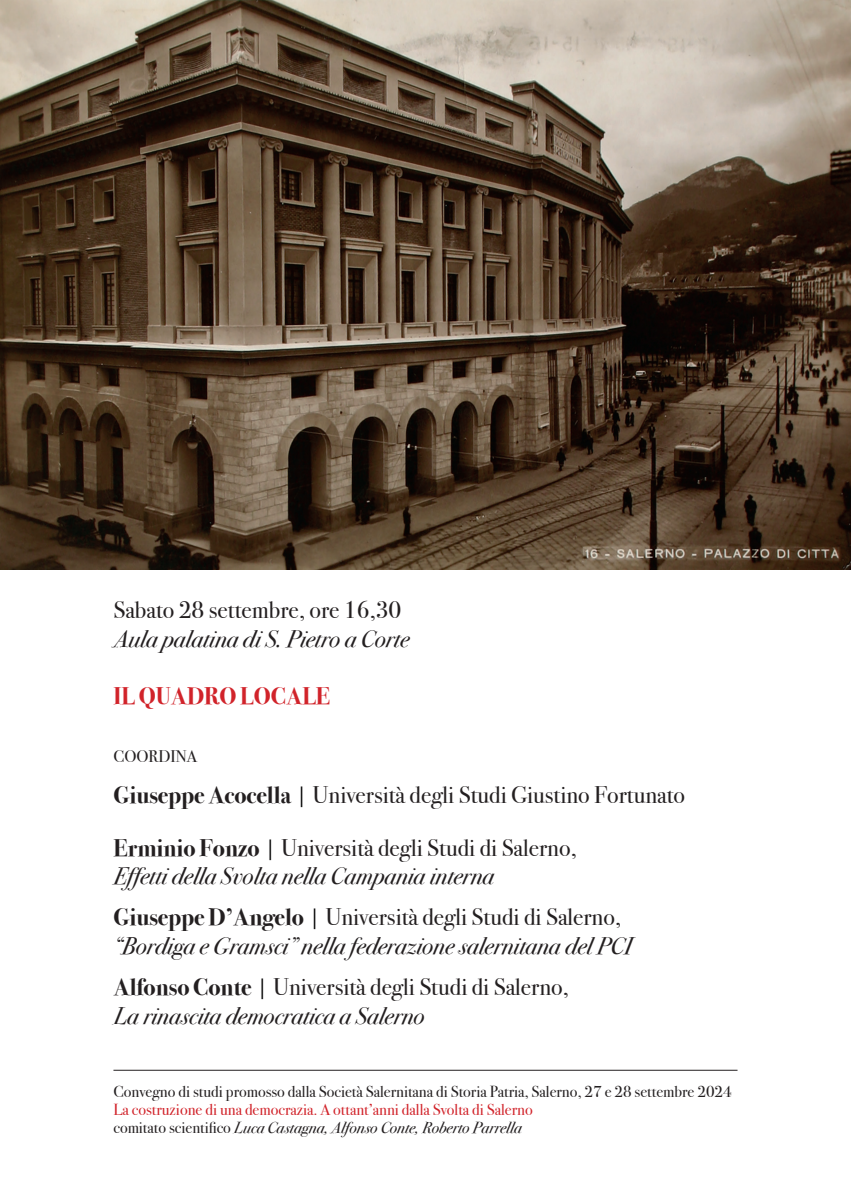
<style>
.page{position:relative;width:851px;height:1191px;background:#fff}
.page>*{position:absolute;margin:0;border:0;box-sizing:border-box;transform-origin:0 0}
.t1{font:italic 24px/40.8px "Bodoni Svty Two ITCTT";color:#231f20}
.t2{font:24px/52.8px "Bodoni Svty Two ITCTT";color:#231f20}
.t3{font:700 24px "Bodoni Svty Two ITCTT";color:#d1232a}
.t4{font:16.8px "Bodoni Svty Two ITCTT";color:#231f20}
.t5{font:16px/18px "Bodoni Svty Two ITCTT";color:#d1232a}
.t6{font:16px "Bodoni Svty Two ITCTT";color:#231f20}
.s1{font-weight:700}
.s2{color:#000001}
.s3{font-weight:700;font-style:normal}
.s4{font-style:normal;color:#000001}
.s5{font-style:normal}
.s6{color:#231f20}
.s7{font-style:italic;color:#231f20}
</style>
<div class="page">
<img style="left:0;top:0;width:850px;height:569px">
<hr style="left:113px;top:1070px;width:624px;height:1px;background:#231f20">
<p class="t2" style="left:113px;top:581px;width:289px">Sabato 28 settembre, ore 16,30</p>
<p class="t1" style="left:113px;top:616px;width:297px">Aula palatina di S. Pietro a Corte</p>
<p class="t3" style="left:113px;top:676px;width:218px">IL QUADRO LOCALE</p>
<p class="t4" style="left:113px;top:742px;width:85px">COORDINA</p>
<p class="t2" style="left:113px;top:765px;width:573px"><span class="s1">Giuseppe Acocella</span> <span class="s2">|</span> Università degli Studi Giustino Fortunato<br><span class="s1">Erminio Fonzo</span> <span class="s2">|</span> Università degli Studi di Salerno,</p>
<p class="t1" style="left:113px;top:854px;width:509px">Effetti della Svolta nella Campania interna<br><span class="s3">Giuseppe D’Angelo</span> <span class="s4">|</span> <span class="s5">Università degli Studi di Salerno,</span></p>
<p class="t1" style="left:113px;top:924px;width:520px">“Bordiga e Gramsci” nella federazione salernitana del PCI<br><span class="s3">Alfonso Conte</span> <span class="s4">|</span> <span class="s5">Università degli Studi di Salerno,</span></p>
<p class="t1" style="left:113px;top:993px;width:313px">La rinascita democratica a Salerno</p>
<p class="t6" style="left:113px;top:1078px;width:619px">Convegno di studi promosso dalla Società Salernitana di Storia Patria, Salerno, 27 e 28 settembre 2024</p>
<p class="t5" style="left:113px;top:1098px;width:420px">La costruzione di una democrazia. A ottant’anni dalla Svolta di Salerno <span class="s6">comitato scientifico</span> <span class="s7">Luca Castagna, Alfonso Conte, Roberto Parrella</span></p>
</div>
